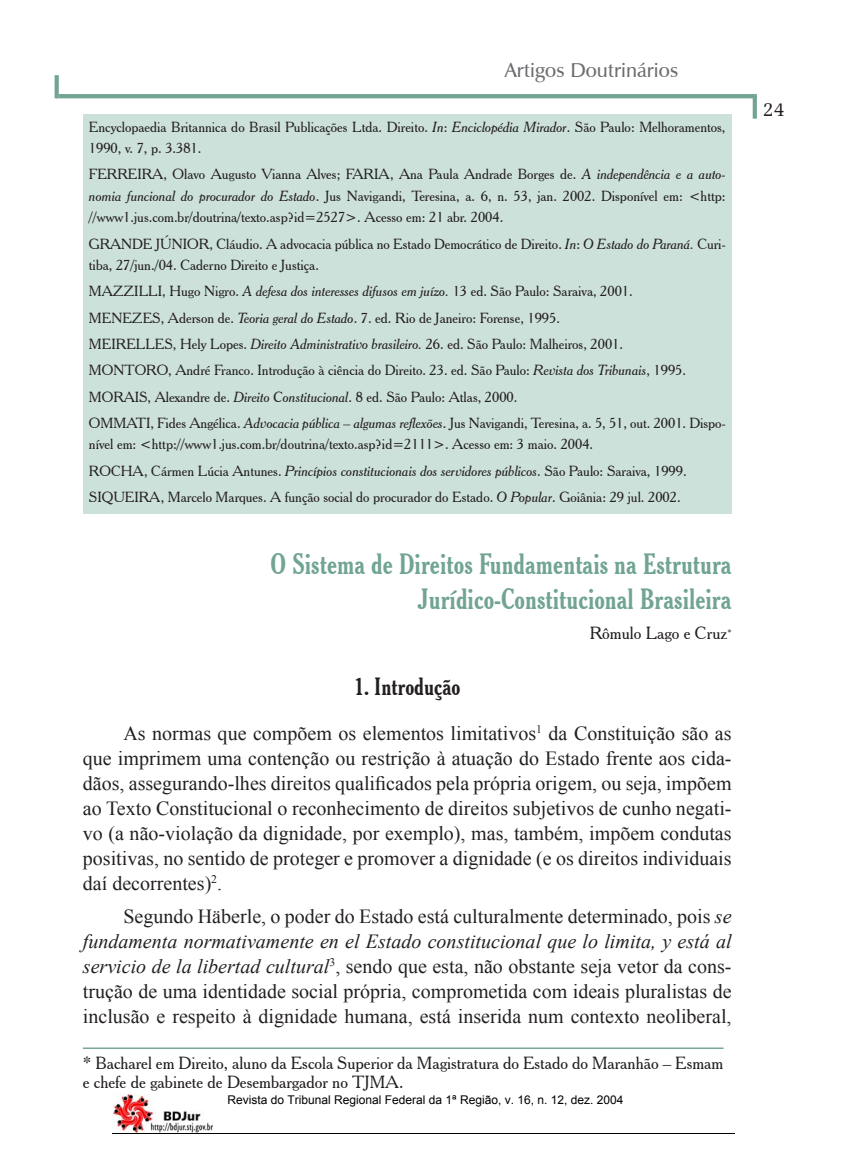
<style>
.page{position:relative;width:851px;height:1149px;background:#fff}
.page>*{position:absolute;margin:0;border:0;box-sizing:border-box;transform-origin:0 0}
.t1{font:700 condensed 28.65px/35px "Cheltenham BT";color:#71a492;text-align:right}
.t2{font:700 condensed 24.3px "Cheltenham BT";color:#231f20}
.t3{font:600 20.1px "Zapf Humanist 601 BT";color:#6c6d70}
.t4{font:20.1px "Zapf Elliptical 711 BT";color:#231f20}
.t5{font:19.95px/24.9px "Times New Roman";color:#231f20;text-align:justify}
.t6{font:17.1px/18.6px "Cheltenham BT";color:#231f20}
.t7{font:14.25px/26.2px "Cheltenham BT";color:#231f20}
.t8{font:12px "Arial";color:#000}
.s1{font-style:italic}
</style>
<div class="page">
<svg style="left:55px;top:75px;width:4px;height:23px"></svg>
<hr style="left:59px;top:94px;width:697px;height:4px;background:#71a492">
<svg style="left:752px;top:95px;width:4px;height:24px"></svg>
<div style="left:83px;top:114px;width:648px;height:399px;background:#cde1db"></div>
<hr style="left:83px;top:1047px;width:640px;height:1px;background:#71a492">
<img style="left:114px;top:1094px;width:98px;height:37px">
<hr style="left:112px;top:1133px;width:622px;height:1px;background:#000">
<h3 class="t3" style="left:504px;top:58px;width:175px">Artigos Doutrinários</h3>
<p class="t7" style="left:89px;top:116px;width:638px;line-height:21.5px">Encyclopaedia Britannica do Brasil Publicações Ltda. Direito. <span class="s1">In</span>: <span class="s1">Enciclopédia Mirador</span>. São Paulo: Melhoramentos,<br>1990, v. 7, p. 3.381.</p>
<p class="t7" style="left:89px;top:163px;width:638px;line-height:21.5px;text-align:justify">FERREIRA, Olavo Augusto Vianna Alves; FARIA, Ana Paula Andrade Borges de. <span class="s1">A independência e a auto&shy;nomia funcional do procurador do Estado</span>. Jus Navigandi, Teresina, a. 6, n. 53, jan. 2002. Disponível em: &lt;http: //www1.jus.com.br/doutrina/texto.asp?id=2527&gt;. Acesso em: 21 abr. 2004.</p>
<p class="t7" style="left:89px;top:232px;width:638px;line-height:21.5px">GRANDE JÚNIOR, Cláudio. A advocacia pública no Estado Democrático de Direito. <span class="s1">In</span>: <span class="s1">O Estado do Paraná.</span> Curi&shy;tiba, 27/jun./04. Caderno Direito e Justiça.</p>
<p class="t7" style="left:89px;top:278px;width:638px">MAZZILLI, Hugo Nigro. <span class="s1">A defesa dos interesses difusos em juízo.</span> 13 ed. São Paulo: Saraiva, 2001.<br>MENEZES, Aderson de. <span class="s1">Teoria geral do Estado</span>. 7. ed. Rio de Janeiro: Forense, 1995.<br>MEIRELLES, Hely Lopes. <span class="s1">Direito Administrativo brasileiro.</span> 26. ed. São Paulo: Malheiros, 2001.<br>MONTORO, André Franco. Introdução à ciência do Direito. 23. ed. São Paulo: <span class="s1">Revista dos Tribunais</span>, 1995.<br>MORAIS, Alexandre de. <span class="s1">Direito Constitucional</span>. 8 ed. São Paulo: Atlas, 2000.<br>OMMATI, Fides Angélica. <span class="s1">Advocacia pública – algumas reflexões</span>. Jus Navigandi, Teresina, a. 5, 51, out. 2001. Dispo-</p>
<p class="t7" style="left:89px;top:431px;width:599px">nível em: &lt;http://www1.jus.com.br/doutrina/texto.asp?id=2111&gt;. Acesso em: 3 maio. 2004.<br>ROCHA, Cármen Lúcia Antunes. <span class="s1">Princípios constitucionais dos servidores públicos</span>. São Paulo: Saraiva, 1999.<br>SIQUEIRA, Marcelo Marques. A função social do procurador do Estado. <span class="s1">O Popular</span>. Goiânia: 29 jul. 2002.</p>
<h1 class="t1" style="left:270px;top:545px;width:462px">O Sistema de Direitos Fundamentais na Estrutura<br>Jurídico-Constitucional Brasileira</h1>
<p class="t6" style="left:589px;top:623px;width:143px">Rômulo Lago e Cruz<sup>*</sup></p>
<h2 class="t2" style="left:354px;top:671px;width:108px">1. Introdução</h2>
<p class="t5" style="left:83px;top:720px;width:650px;text-indent:41px">As normas que compõem os elementos limitativos<sup>1</sup> da Constituição são as que imprimem uma contenção ou restrição à atuação do Estado frente aos cida&shy;dãos, assegurando-lhes direitos qualificados pela própria origem, ou seja, impõem ao Texto Constitucional o reconhecimento de direitos subjetivos de cunho negati&shy;vo (a não-violação da dignidade, por exemplo), mas, também, impõem condutas positivas, no sentido de proteger e promover a dignidade (e os direitos individuais daí decorrentes)<sup>2</sup>.</p>
<p class="t5" style="left:83px;top:903px;width:650px;text-indent:41px">Segundo Häberle, o poder do Estado está culturalmente determinado, pois <span class="s1">se fundamenta normativamente en el Estado constitucional que lo limita, y está al servicio de la libertad cultural</span><sup>3</sup>, sendo que esta, não obstante seja vetor da cons&shy;trução de uma identidade social própria, comprometida com ideais pluralistas de inclusão e respeito à dignidade humana, está inserida num contexto neoliberal,</p>
<p class="t6" style="left:83px;top:1053px;width:642px">* Bacharel em Direito, aluno da Escola Superior da Magistratura do Estado do Maranhão – Esmam e chefe de gabinete de Desembargador no TJMA.</p>
<p class="t8" style="left:227px;top:1091px;width:398px">Revista do Tribunal Regional Federal da 1ª Região, v. 16, n. 12, dez. 2004</p>
<h3 class="t4" style="left:762px;top:97px;width:23px">24</h3>
</div>
